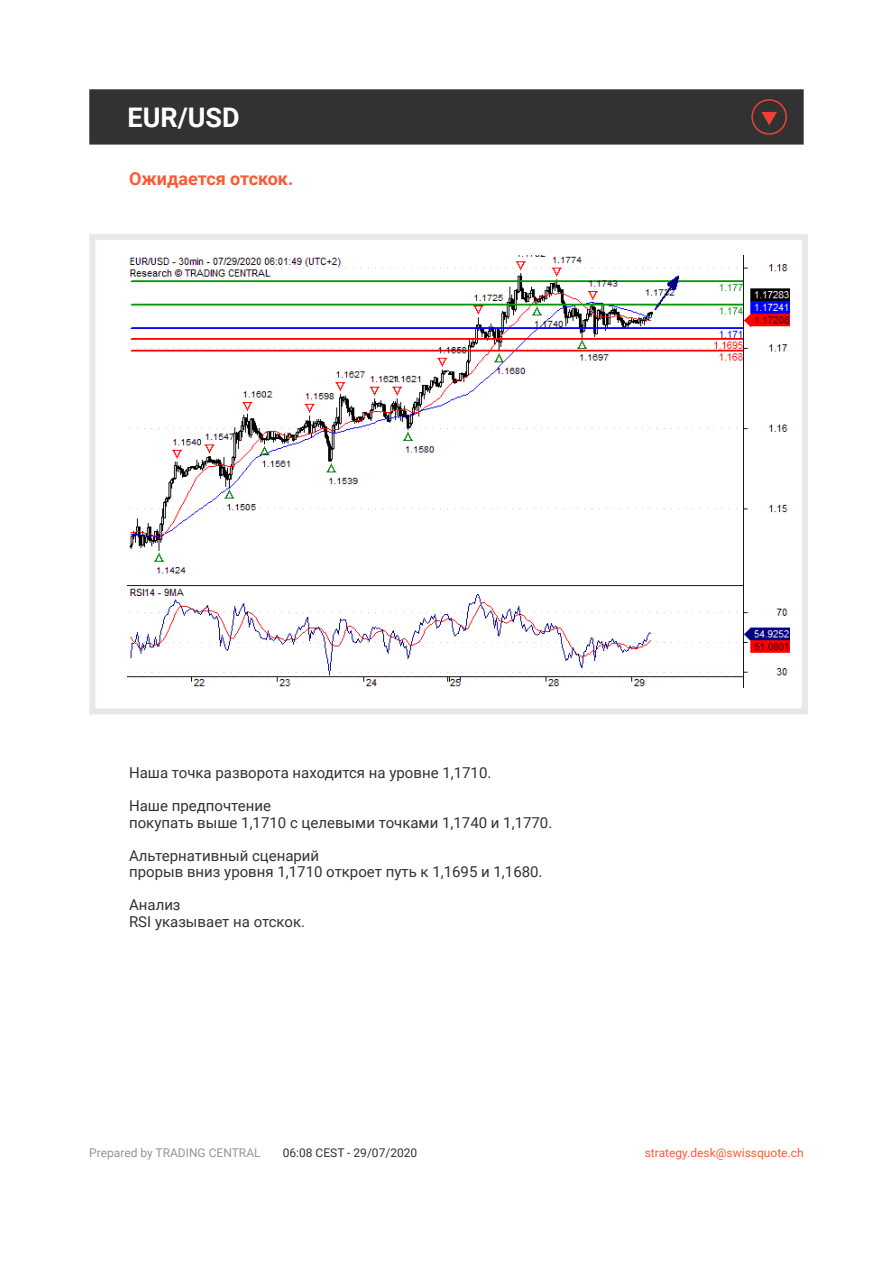
<style>
.page{position:relative;width:893px;height:1263px;background:#fff}
.page>*{position:absolute;margin:0;border:0;box-sizing:border-box;transform-origin:0 0}
.t1{font:700 27px "Roboto";color:#fff}
.t2{font:700 18px "Roboto";color:#fa5b35}
.t3{font:15px/16.5px "Roboto";color:#323232}
.t4{font:12px "Roboto";color:#fa5b35}
.t5{font:12px "Roboto";color:#939598}
.t6{font:12px "Roboto";color:#323232}
</style>
<div class="page">
<div style="left:89px;top:234px;width:719px;height:480px;border:6px solid #e9e8e7"></div>
<div style="left:89px;top:89px;width:715px;height:56px;background:#323232;border:2px solid #323232"></div>
<img style="left:128px;top:255px;width:661px;height:432px">
<svg style="left:751px;top:99px;width:36px;height:36px"></svg>
<h1 class="t1" style="left:128px;top:98px;width:114px">EUR/USD</h1>
<p class="t2" style="left:129px;top:166px;width:166px">Ожидается отскок.</p>
<p class="t3" style="left:129px;top:764px;width:364px">Наша точка разворота находится на уровне 1,1710.</p>
<p class="t3" style="left:129px;top:797px;width:425px">Наше предпочтение<br>покупать выше 1,1710 с целевыми точками 1,1740 и 1,1770.</p>
<p class="t3" style="left:129px;top:846px;width:415px">Альтернативный сценарий<br>прорыв вниз уровня 1,1710 откроет путь к 1,1695 и 1,1680.</p>
<p class="t3" style="left:129px;top:896px;width:177px">Анализ<br>RSI указывает на отскок.</p>
<p class="t5" style="left:89px;top:1144px;width:173px">Prepared by TRADING CENTRAL</p>
<p class="t6" style="left:283px;top:1144px;width:136px">06:08 CEST - 29/07/2020</p>
<p class="t4" style="left:645px;top:1144px;width:160px">strategy.desk@swissquote.ch</p>
</div>
